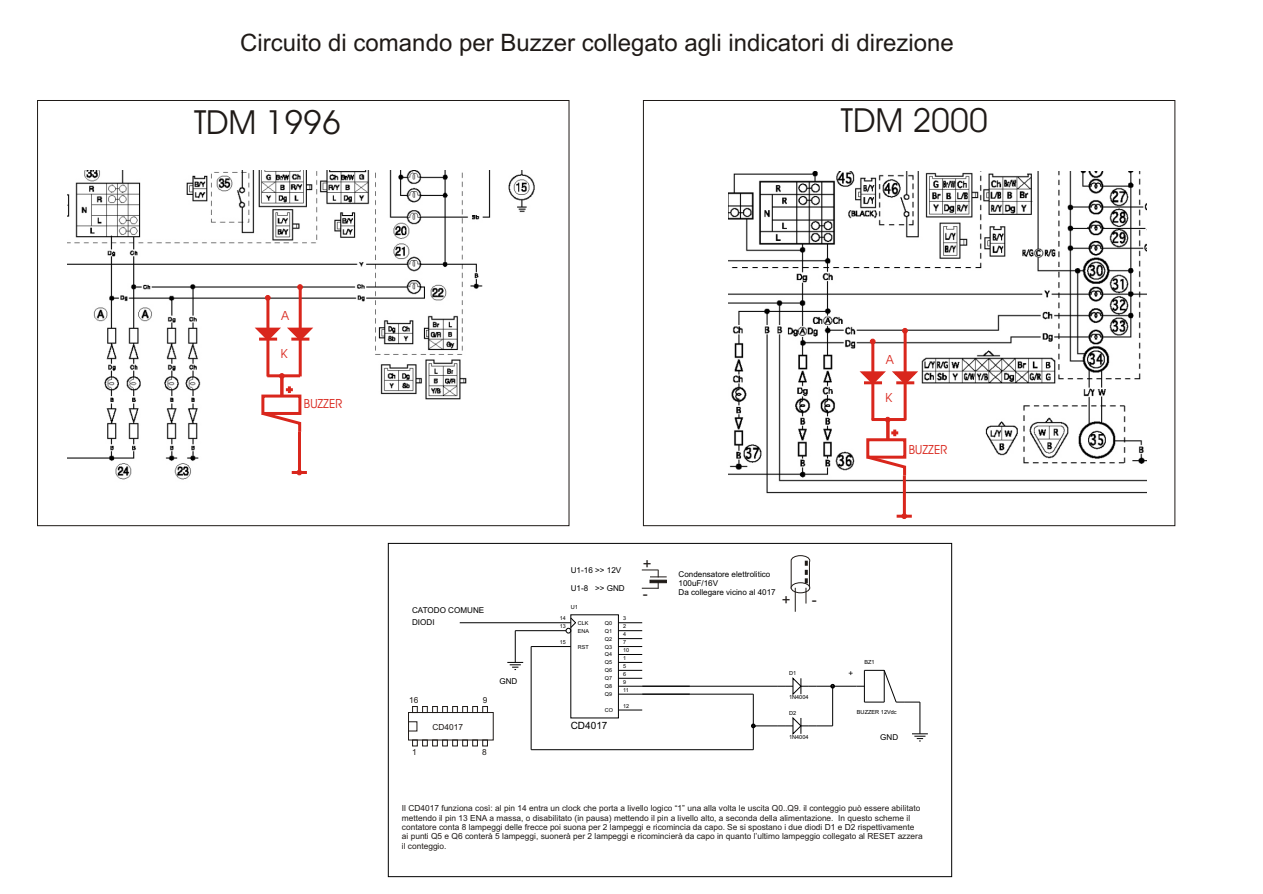
<style>
.page{position:relative;width:1263px;height:894px;background:#fff}
.page>*{position:absolute;margin:0;border:0;box-sizing:border-box;transform-origin:0 0}
.t1{font:33.45px "Avant Garde Bk BT";color:#1f1a17}
.t2{font:24px "Arial";color:#1f1a17}
.t3{font:15px/29.7px "Arial";color:#1f1a17}
.t4{font:12.6px "Avant Garde Bk BT";color:#d9261c}
.t5{font:10.05px "Arial";color:#000}
.t6{font:8.4px/9.3px "Arial";color:#1f1a17}
.t7{font:8.1px/9px "Arial";color:#000}
.t8{font:5.55px "Arial";color:#000}
.t9{font:5.4px "Arial";color:#000}
</style>
<div class="page">
<img style="left:68px;top:170px;width:467px;height:310px">
<hr style="left:266px;top:298px;width:3px;height:78px;background:#d9261c">
<svg style="left:265px;top:295px;width:5px;height:5px"></svg>
<hr style="left:299px;top:288px;width:3px;height:88px;background:#d9261c">
<svg style="left:251px;top:325px;width:63px;height:18px"></svg>
<hr style="left:291px;top:338px;width:18px;height:3px;background:#d9261c">
<svg style="left:298px;top:285px;width:5px;height:5px"></svg>
<div style="left:261px;top:395px;width:40px;height:20px;border:3px solid #d9261c"></div>
<svg style="left:259px;top:410px;width:44px;height:25px"></svg>
<hr style="left:298px;top:432px;width:3px;height:41px;background:#d9261c">
<hr style="left:292px;top:471px;width:15px;height:3px;background:#d9261c">
<svg style="left:264px;top:373px;width:39px;height:26px"></svg>
<img style="left:728px;top:171px;width:419px;height:332px">
<hr style="left:871px;top:342px;width:3px;height:78px;background:#d9261c">
<svg style="left:870px;top:339px;width:5px;height:5px"></svg>
<hr style="left:904px;top:331px;width:3px;height:89px;background:#d9261c">
<svg style="left:856px;top:369px;width:63px;height:18px"></svg>
<hr style="left:896px;top:381px;width:18px;height:3px;background:#d9261c">
<svg style="left:902px;top:328px;width:6px;height:5px"></svg>
<div style="left:866px;top:438px;width:40px;height:21px;border:3px solid #d9261c"></div>
<svg style="left:864px;top:453px;width:44px;height:26px"></svg>
<hr style="left:903px;top:476px;width:3px;height:40px;background:#d9261c">
<hr style="left:897px;top:515px;width:15px;height:3px;background:#d9261c">
<svg style="left:869px;top:417px;width:40px;height:26px"></svg>
<hr style="left:460px;top:622px;width:87px;height:1px;background:#000">
<hr style="left:515px;top:630px;width:32px;height:1px;background:#000">
<hr style="left:515px;top:631px;width:1px;height:31px;background:#000">
<svg style="left:507px;top:662px;width:16px;height:8px"></svg>
<svg style="left:531px;top:618px;width:397px;height:132px"></svg>
<div style="left:408px;top:712px;width:85px;height:28px;border:1px solid #1f1a17"></div>
<div style="left:408px;top:722px;width:9px;height:9px;border:1px solid #1f1a17"></div>
<svg style="left:412px;top:740px;width:76px;height:6px"></svg>
<svg style="left:412px;top:706px;width:5px;height:7px"></svg>
<div style="left:422px;top:706px;width:6px;height:7px;border:1px solid #1f1a17"></div>
<div style="left:432px;top:706px;width:6px;height:7px;border:1px solid #1f1a17"></div>
<div style="left:442px;top:706px;width:6px;height:7px;border:1px solid #1f1a17"></div>
<div style="left:452px;top:706px;width:6px;height:7px;border:1px solid #1f1a17"></div>
<svg style="left:463px;top:706px;width:25px;height:7px"></svg>
<svg style="left:642px;top:570px;width:25px;height:19px"></svg>
<div style="left:650px;top:580px;width:17px;height:3px;background:#1f1a17;border:1px solid #1f1a17"></div>
<svg style="left:791px;top:555px;width:19px;height:57px"></svg>
<h2 class="t2" style="left:240px;top:34px;width:715px">Circuito di comando per Buzzer collegato agli indicatori di direzione</h2>
<h1 class="t1" style="left:194px;top:108px;width:148px">TDM 1996</h1>
<h1 class="t1" style="left:841px;top:107px;width:148px">TDM 2000</h1>
<h3 class="t4" style="left:281px;top:311px;width:9px">A</h3>
<h3 class="t4" style="left:281px;top:348px;width:8px">K</h3>
<h3 class="t4" style="left:304px;top:398px;width:40px">BUZZER</h3>
<p class="t7" style="left:412px;top:605px;width:74px;line-height:11.9px">CATODO COMUNE<br>DIODI</p>
<p class="t6" style="left:409px;top:696px;width:11px">16</p>
<p class="t6" style="left:483px;top:696px;width:6px">9</p>
<p class="t6" style="left:433px;top:723px;width:32px">CD4017</p>
<p class="t6" style="left:412px;top:748px;width:6px">1</p>
<p class="t6" style="left:482px;top:748px;width:6px">8</p>
<p class="t7" style="left:499px;top:678px;width:19px">GND</p>
<h3 class="t4" style="left:886px;top:354px;width:9px">A</h3>
<h3 class="t4" style="left:886px;top:392px;width:8px">K</h3>
<h3 class="t4" style="left:909px;top:444px;width:40px">BUZZER</h3>
<p class="t7" style="left:571px;top:566px;width:52px">U1-16 &gt;&gt; 12V</p>
<p class="t7" style="left:571px;top:585px;width:56px">U1-8 &gt;&gt; GND</p>
<p class="t8" style="left:571px;top:605px;width:9px">U1</p>
<p class="t9" style="left:560px;top:616px;width:8px">14</p>
<p class="t9" style="left:560px;top:624px;width:8px">13</p>
<p class="t9" style="left:578px;top:621px;width:12px">CLK</p>
<p class="t9" style="left:578px;top:629px;width:13px">ENA</p>
<p class="t9" style="left:560px;top:640px;width:8px">15</p>
<p class="t9" style="left:578px;top:645px;width:12px">RST</p>
<p class="t9" style="left:605px;top:621px;width:9px">Q0</p>
<p class="t9" style="left:605px;top:629px;width:9px">Q1</p>
<p class="t9" style="left:605px;top:637px;width:9px">Q2</p>
<p class="t9" style="left:605px;top:645px;width:9px">Q3</p>
<p class="t9" style="left:605px;top:653px;width:9px">Q4</p>
<p class="t9" style="left:605px;top:660px;width:9px">Q5</p>
<p class="t9" style="left:605px;top:668px;width:9px">Q6</p>
<p class="t9" style="left:605px;top:676px;width:9px">Q7</p>
<p class="t9" style="left:605px;top:684px;width:9px">Q8</p>
<p class="t9" style="left:605px;top:692px;width:9px">Q9</p>
<p class="t9" style="left:623px;top:616px;width:5px">3</p>
<p class="t9" style="left:623px;top:624px;width:5px">2</p>
<p class="t9" style="left:623px;top:632px;width:5px">4</p>
<p class="t9" style="left:623px;top:640px;width:5px">7</p>
<p class="t9" style="left:623px;top:648px;width:8px">10</p>
<p class="t9" style="left:623px;top:656px;width:5px">1</p>
<p class="t9" style="left:623px;top:664px;width:5px">5</p>
<p class="t9" style="left:623px;top:672px;width:5px">6</p>
<p class="t9" style="left:623px;top:680px;width:5px">9</p>
<p class="t9" style="left:623px;top:688px;width:7px">11</p>
<p class="t9" style="left:605px;top:708px;width:10px">CO</p>
<p class="t9" style="left:623px;top:704px;width:8px">12</p>
<p class="t5" style="left:571px;top:722px;width:38px">CD4017</p>
<h3 class="t3" style="left:643px;top:551px;width:10px">+ -</h3>
<p class="t7" style="left:679px;top:570px;width:99px">Condensatore elettrolitico<br>100uF/16V<br>Da collegare vicino al 4017</p>
<h3 class="t3" style="left:782px;top:586px;width:10px">+</h3>
<h3 class="t3" style="left:812px;top:586px;width:6px">-</h3>
<p class="t8" style="left:789px;top:671px;width:9px">D1</p>
<p class="t8" style="left:789px;top:695px;width:21px">1N4004</p>
<p class="t8" style="left:789px;top:711px;width:9px">D2</p>
<p class="t8" style="left:789px;top:735px;width:21px">1N4004</p>
<p class="t7" style="left:849px;top:670px;width:6px">+</p>
<p class="t8" style="left:864px;top:660px;width:12px">BZ1</p>
<p class="t8" style="left:857px;top:710px;width:41px">BUZZER 12Vdc</p>
<p class="t7" style="left:880px;top:733px;width:19px">GND</p>
<p class="t6" style="left:402px;top:805px;width:522px">Il CD4017 funziona così: al pin 14 entra un clock che porta a livello logico “1” una alla volta le uscita Q0..Q9. il conteggio può essere abilitato mettendo il pin 13 ENA a massa, o disabilitato (in pausa) mettendo il pin a livello alto, a seconda della alimentazione. In questo scheme il contatore conta 8 lampeggi delle frecce poi suona per 2 lampeggi e ricomincia da capo. Se si spostano i due diodi D1 e D2 rispettivamente ai punti Q5 e Q6 conterà 5 lampeggi, suonerà per 2 lampeggi e ricomincierà da capo in quanto l’ultimo lampeggio collegato al RESET azzera il conteggio.</p>
</div>
